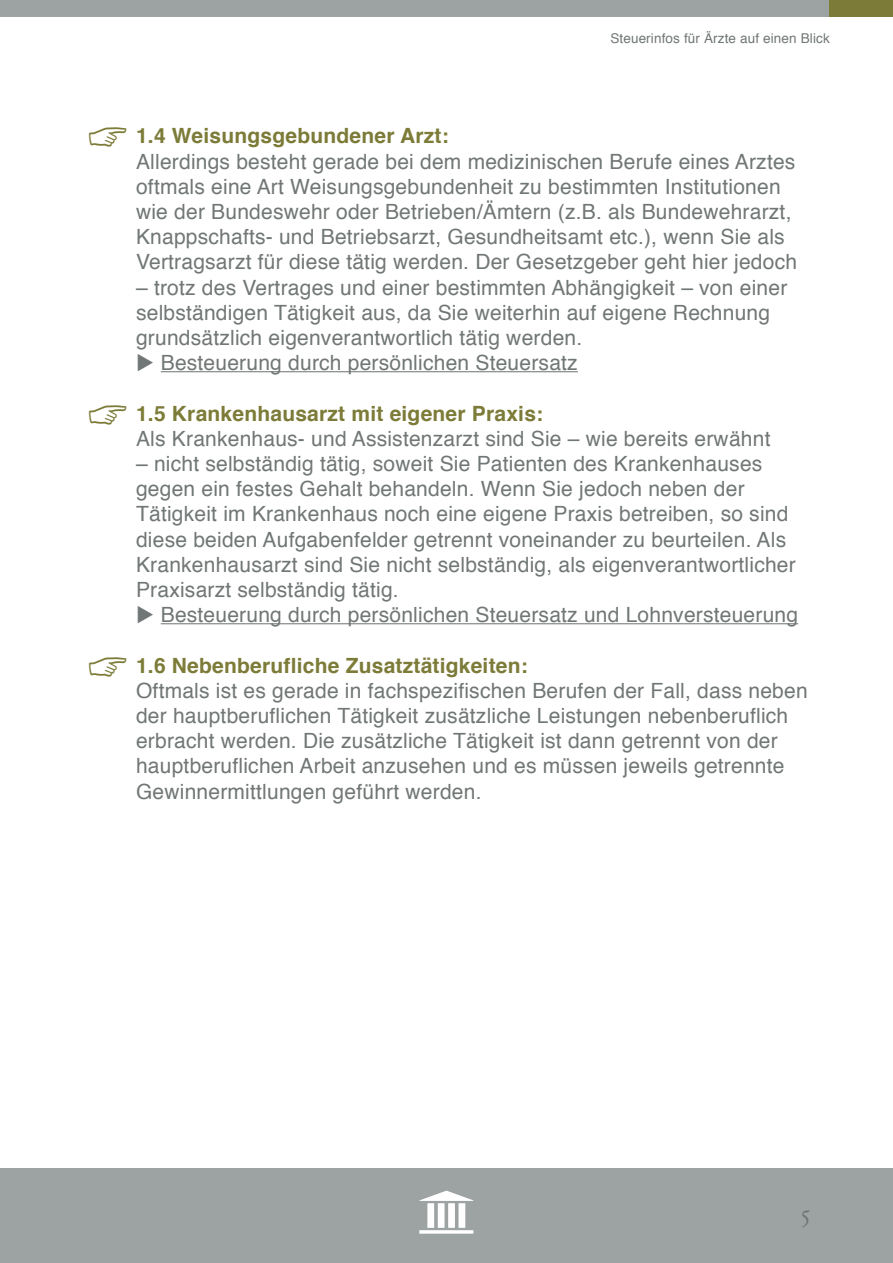
<style>
.page{position:relative;width:893px;height:1263px;background:#fff}
.page>*{position:absolute;margin:0;border:0;box-sizing:border-box;transform-origin:0 0}
.t1{font:27px "Adobe Garamond Regular SC";color:#717776}
.t2{font:21px/25.2px "Helvetica";letter-spacing:.01em;color:#717776}
.t3{font:13.5px "Helvetica";letter-spacing:.01em;color:#717776}
.s1{color:#7c7b38}
.s2{font-weight:700;color:#7c7b38}
</style>
<div class="page">
<div style="left:0;top:0;width:830px;height:17px;background:#9da2a2"></div>
<div style="left:829px;top:0;width:64px;height:17px;background:#7c7b38"></div>
<div style="left:0;top:1168px;width:893px;height:95px;background:#9da2a2"></div>
<svg style="left:419px;top:1191px;width:55px;height:10px"></svg>
<div style="left:427px;top:1203px;width:7px;height:25px;background:#fff"></div>
<div style="left:438px;top:1203px;width:7px;height:25px;background:#fff"></div>
<div style="left:448px;top:1203px;width:7px;height:25px;background:#fff"></div>
<div style="left:458px;top:1203px;width:7px;height:25px;background:#fff"></div>
<svg style="left:419px;top:1230px;width:54px;height:4px"></svg>
<hr style="left:161px;top:371px;width:417px;height:1px;background:#717776">
<hr style="left:161px;top:623px;width:637px;height:1px;background:#717776">
<p class="t3" style="left:610px;top:27px;width:221px">Steuerinfos für Ärzte auf einen Blick</p>
<p class="t2" style="left:136px;top:124px;width:662px;text-indent:-51px"><span class="s1">☞</span> <span class="s2">1.4 Weisungsgebundener Arzt:<br></span>Allerdings besteht gerade bei dem medizinischen Berufe eines Arztes oftmals eine Art Weisungsgebundenheit zu bestimmten Institutionen wie der Bundeswehr oder Betrieben/Ämtern (z.B. als Bundewehrarzt, Knappschafts- und Betriebsarzt, Gesundheitsamt etc.), wenn Sie als Vertragsarzt für diese tätig werden. Der Gesetzgeber geht hier jedoch</p>
<p class="t2" style="left:136px;top:275px;width:653px">– trotz des Vertrages und einer bestimmten Abhängigkeit – von einer selbständigen Tätigkeit aus, da Sie weiterhin auf eigene Rechnung grundsätzlich eigenverantwortlich tätig werden.</p>
<p class="t2" style="left:136px;top:351px;width:443px">◆ Besteuerung durch persönlichen Steuersatz</p>
<p class="t2" style="left:136px;top:401px;width:636px;text-indent:-51px"><span class="s1">☞</span> <span class="s2">1.5 Krankenhausarzt mit eigener Praxis:<br></span>Als Krankenhaus- und Assistenzarzt sind Sie – wie bereits erwähnt</p>
<p class="t2" style="left:136px;top:452px;width:661px">– nicht selbständig tätig, soweit Sie Patienten des Krankenhauses gegen ein festes Gehalt behandeln. Wenn Sie jedoch neben der Tätigkeit im Krankenhaus noch eine eigene Praxis betreiben, so sind diese beiden Aufgabenfelder getrennt voneinander zu beurteilen. Als Krankenhausarzt sind Sie nicht selbständig, als eigenverantwortlicher Praxisarzt selbständig tätig.</p>
<p class="t2" style="left:136px;top:603px;width:664px">◆ Besteuerung durch persönlichen Steuersatz und Lohnversteuerung</p>
<p class="t2" style="left:136px;top:653px;width:673px;text-indent:-51px"><span class="s1">☞</span> <span class="s2">1.6 Nebenberufliche Zusatztätigkeiten:<br></span>Oftmals ist es gerade in fachspezifischen Berufen der Fall, dass neben der hauptberuflichen Tätigkeit zusätzliche Leistungen nebenberuflich erbracht werden. Die zusätzliche Tätigkeit ist dann getrennt von der hauptberuflichen Arbeit anzusehen und es müssen jeweils getrennte Gewinnermittlungen geführt werden.</p>
<p class="t1" style="left:800px;top:1199px;width:11px">5</p>
</div>
